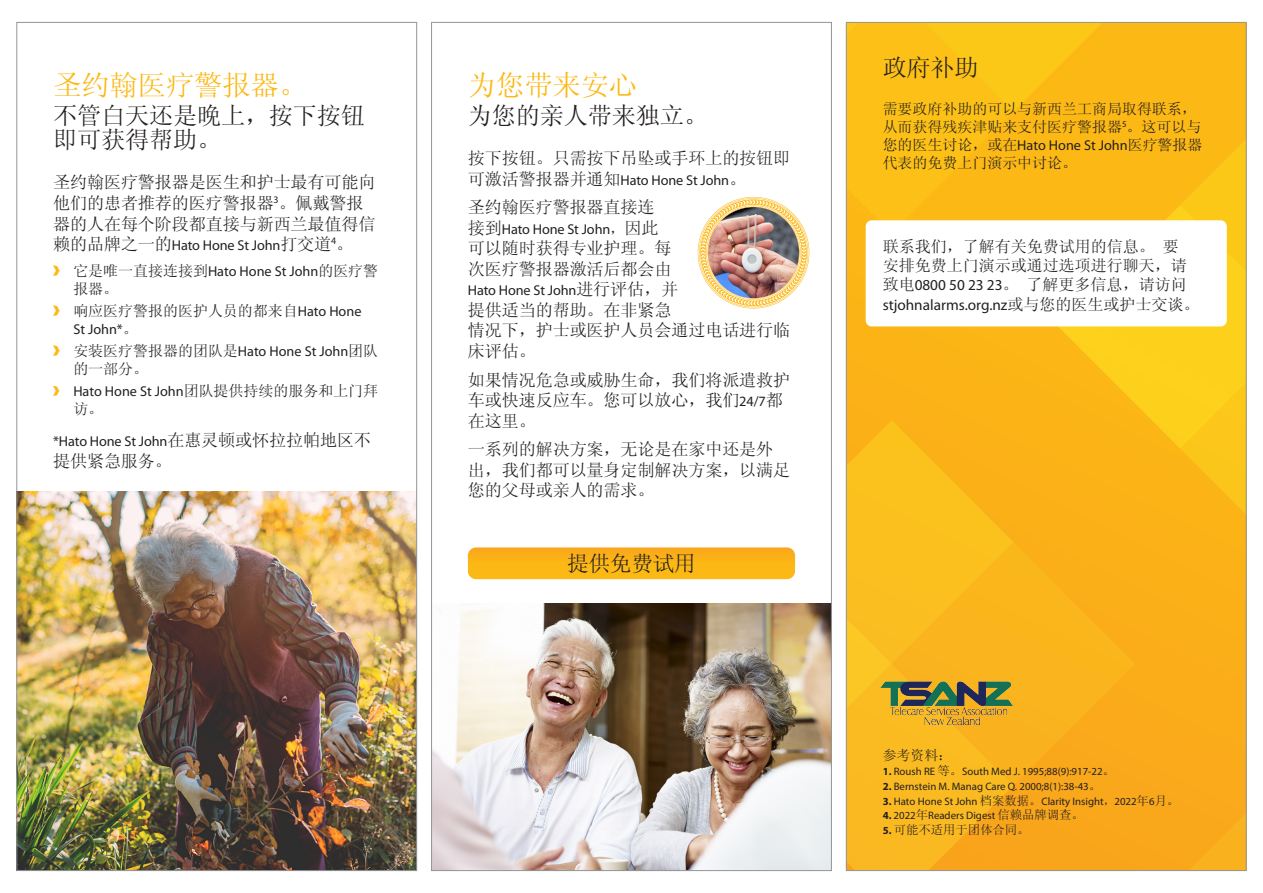
<style>
.page{position:relative;width:1263px;height:893px;background:#fff}
.page>*{position:absolute;margin:0;border:0;box-sizing:border-box;transform-origin:0 0}
.t1{font:28.5px "Sim Sun";letter-spacing:-.01em;color:#fcb814}
.t2{font:24.15px/24.2px "Sim Sun";letter-spacing:-.01em;color:#231f20}
.t3{font:21.6px "Sim Sun";letter-spacing:-.01em;color:#231f20}
.t4{font:17.1px/20.5px "Sim Sun";letter-spacing:-.01em;color:#231f20}
.t5{font:16.05px/19.2px "Sim Sun";color:#231f20}
.t6{font:15.3px "Myriad Pro";color:#231f20}
.t7{font:15px/18px "Sim Sun";color:#231f20}
.t8{font:14.25px/26.1px "Myriad Pro";letter-spacing:-.01em;color:#231f20}
.t9{font:13.95px "Sim Sun";color:#231f20}
.t10{font:12.3px "Sim Sun";color:#231f20}
.t11{font:10.8px "Myriad Pro";color:#231f20}
.s1{font-family:"Sim Sun";font-size:17.1px}
.s2{font-family:"Sim Sun";font-size:15px}
.s3{font-family:"Myriad Pro";font-size:14.25px}
.s4{font-family:"Sim Sun"}
.s5{font-family:"Myriad Pro";font-size:15.3px}
.s6{font-family:"Sim Sun";font-size:16.05px}
.s7{font-weight:700}
.s8{font-family:"Sim Sun";font-size:12.3px}
.s9{font-family:"Myriad Pro";font-weight:700;font-size:10.8px}
</style>
<div class="page">
<img style="left:19px;top:492px;width:396px;height:377px">
<img style="left:433px;top:603px;width:397px;height:266px">
<svg style="left:468px;top:547px;width:327px;height:32px"></svg>
<img style="left:698px;top:197px;width:111px;height:111px">
<div style="left:846px;top:22px;width:400px;height:849px;background:#fab118"></div>
<svg style="left:1058px;top:205px;width:122px;height:243px"></svg>
<svg style="left:1180px;top:141px;width:64px;height:371px"></svg>
<div style="left:848px;top:24px;width:287px;height:209px;background:#fcc016"></div>
<svg style="left:848px;top:421px;width:165px;height:448px"></svg>
<div style="left:866px;top:220px;width:361px;height:106px;background:#fff;border-radius:6px"></div>
<img style="left:880px;top:679px;width:133px;height:47px">
<p class="t1" style="left:53px;top:71px;width:256px">圣约翰医疗警报器。</p>
<p class="t2" style="left:53px;top:103px;width:313px">不管白天还是晚上，按下按钮即可获得帮助。</p>
<p class="t4" style="left:53px;top:172px;width:324px">圣约翰医疗警报器是医生和护士最有可能向他们的患者推荐的医疗警报器<sup>3</sup>。佩戴警报器的人在每个阶段都直接与新西兰最值得信</p>
<p class="t8" style="left:73px;top:232px;width:306px;text-indent:-20px"><span class="s1">赖的品牌之一的</span>Hato Hone St John<span class="s1">打交道</span><sup>4</sup><span class="s1">。<br></span><span class="s2">它是唯一直接连接到</span>Hato Hone St John<span class="s2">的医疗警</span></p>
<p class="t7" style="left:73px;top:278px;width:290px;line-height:22px">报器。<br>响应医疗警报的医护人员的都来自<span class="s3">Hato Hone</span></p>
<p class="t8" style="left:73px;top:318px;width:306px;line-height:22px">St John*<span class="s2">。<br>安装医疗警报器的团队是</span>Hato Hone St John<span class="s2">团队</span></p>
<p class="t7" style="left:73px;top:360px;width:76px">的一部分。</p>
<p class="t8" style="left:73px;top:378px;width:306px">Hato Hone St John<span class="s2">团队提供持续的服务和上门拜</span></p>
<p class="t7" style="left:73px;top:399px;width:31px">访。</p>
<p class="t8" style="left:53px;top:428px;width:319px">*Hato Hone St John<span class="s1">在惠灵顿或怀拉拉帕地区不</span></p>
<p class="t4" style="left:53px;top:451px;width:120px">提供紧急服务。</p>
<p class="t1" style="left:468px;top:71px;width:171px">为您带来安心</p>
<p class="t2" style="left:468px;top:103px;width:242px">为您的亲人带来独立。</p>
<p class="t4" style="left:468px;top:148px;width:324px">按下按钮。只需按下吊坠或手环上的按钮即</p>
<p class="t8" style="left:468px;top:167px;width:280px"><span class="s1">可激活警报器并通知</span>Hato Hone St John<span class="s1">。</span></p>
<p class="t4" style="left:468px;top:197px;width:188px">圣约翰医疗警报器直接连</p>
<p class="t8" style="left:468px;top:216px;width:192px"><span class="s1">接到</span>Hato Hone St John<span class="s4">，</span><span class="s1">因此</span></p>
<p class="t4" style="left:468px;top:238px;width:205px">可以随时获得专业护理。每次医疗警报器激活后都会由</p>
<p class="t8" style="left:468px;top:277px;width:212px">Hato Hone St John<span class="s1">进行评估，并</span></p>
<p class="t4" style="left:468px;top:300px;width:324px">提供适当的帮助。在非紧急<br>情况下，护士或医护人员会通过电话进行临床评估。</p>
<p class="t4" style="left:468px;top:369px;width:324px">如果情况危急或威胁生命，我们将派遣救护车或快速反应车。您可以放心，我们<span class="s3">24/7</span>都在这里。</p>
<p class="t4" style="left:468px;top:439px;width:324px">一系列的解决方案，无论是在家中还是外出，我们都可以量身定制解决方案，以满足您的父母或亲人的需求。</p>
<p class="t3" style="left:567px;top:553px;width:130px">提供免费试用</p>
<p class="t2" style="left:883px;top:55px;width:98px">政府补助</p>
<p class="t7" style="left:883px;top:100px;width:321px">需要政府补助的可以与新西兰工商局取得联系，从而获得残疾津贴来支付医疗警报器<sup>5</sup>。这可以与您的医生讨论，或在<span class="s3">Hato Hone St John</span>医疗警报器代表的免费上门演示中讨论。</p>
<p class="t5" style="left:883px;top:237px;width:306px">联系我们，了解有关免费试用的信息。 要安排免费上门演示或通过选项进行聊天，请致电<span class="s5">0800 50 23 23</span>。 了解更多信息，请访问</p>
<p class="t6" style="left:883px;top:295px;width:318px">stjohnalarms.org.nz<span class="s6">或与您的医生或护士交谈。</span></p>
<p class="t9" style="left:883px;top:748px;width:71px">参考资料：</p>
<p class="t11" style="left:883px;top:765px;width:234px"><span class="s7">1.</span> Roush RE <span class="s8">等。</span>South Med J. 1995;88(9):917-22<span class="s8">。</span></p>
<p class="t11" style="left:883px;top:779px;width:220px"><span class="s7">2.</span> Bernstein M. Manag Care Q. 2000;8(1):38-43<span class="s8">。</span></p>
<p class="t11" style="left:883px;top:794px;width:298px"><span class="s7">3.</span> Hato Hone St John <span class="s8">档案数据。</span>Clarity Insight<span class="s4">，</span>2022<span class="s8">年</span>6<span class="s8">月。</span></p>
<p class="t11" style="left:883px;top:809px;width:203px"><span class="s7">4.</span> 2022<span class="s8">年</span>Readers Digest <span class="s8">信赖品牌调查。</span></p>
<p class="t10" style="left:883px;top:824px;width:148px"><span class="s9">5.</span> 可能不适用于团体合同。</p>
</div>
